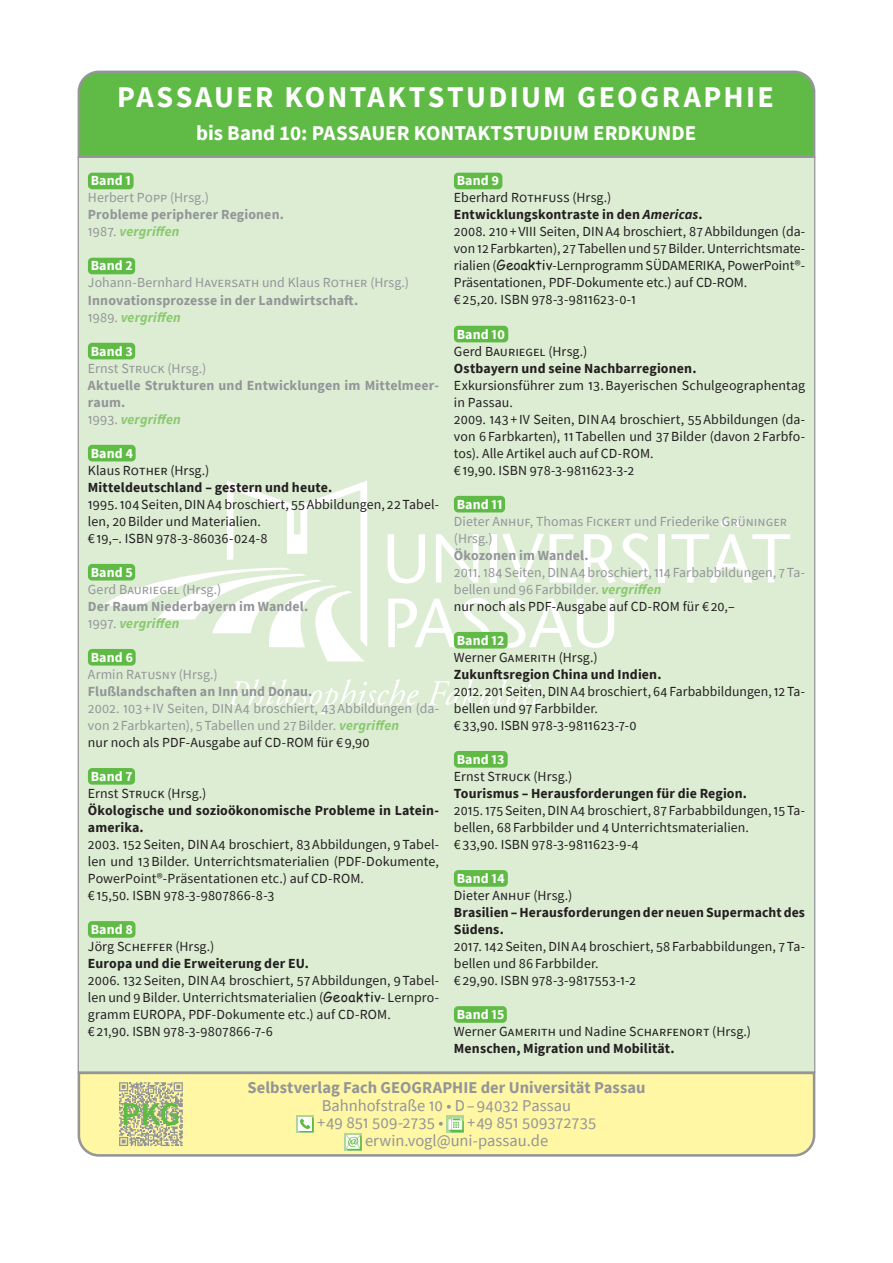
<style>
.page{position:relative;width:893px;height:1263px;background:#fff}
.page>*{position:absolute;margin:0;border:0;box-sizing:border-box;transform-origin:0 0}
.t1{font:700 30px "Source Sans Pro";letter-spacing:.075em;color:#fff}
.t2{font:700 21px "Source Sans Pro";color:#fff}
.t3{font:16.5px/17.7px "Source Sans Pro";color:#939598}
.t4{font:700 16.5px "Source Sans Pro";letter-spacing:.005em;color:#939598}
.t5{font:13.8px/17px "Source Sans Pro";letter-spacing:.005em;color:#231f20}
.t6{font:13.8px/17px "Source Sans Pro";letter-spacing:.005em;color:#939598}
.t7{font:700 13.8px/17px "Source Sans Pro";letter-spacing:.01em;color:#231f20}
.t8{font:700 13.8px/17px "Source Sans Pro";letter-spacing:.01em;color:#939598}
.t9{font:700 13.8px "Source Sans Pro";letter-spacing:.01em;color:#fff}
.s1{font-weight:400}
.s2{font-style:italic;color:#8ac96f}
.s3{font-weight:700;font-style:italic;color:#8ac96f}
.s4{color:#231f20}
.s5{font-family:"Comic Sans MS"}
.s6{font-weight:700}
.s7{font-weight:700;font-style:italic}
</style>
<div class="page">
<div style="left:78px;top:156px;width:737px;height:917px;background:#ddedd4;border:1px solid #939598"></div>
<svg style="left:228px;top:679px;width:191px;height:35px"></svg>
<svg style="left:427px;top:679px;width:116px;height:26px"></svg>
<svg style="left:388px;top:598px;width:101px;height:50px"></svg>
<svg style="left:499px;top:598px;width:115px;height:50px"></svg>
<svg style="left:388px;top:534px;width:37px;height:49px"></svg>
<svg style="left:436px;top:534px;width:42px;height:48px"></svg>
<div style="left:490px;top:534px;width:7px;height:48px;background:#fff"></div>
<svg style="left:502px;top:533px;width:42px;height:49px"></svg>
<svg style="left:550px;top:534px;width:26px;height:48px"></svg>
<svg style="left:584px;top:533px;width:65px;height:50px"></svg>
<div style="left:659px;top:534px;width:6px;height:48px;background:#fff"></div>
<svg style="left:671px;top:520px;width:119px;height:62px"></svg>
<svg style="left:103px;top:481px;width:264px;height:180px"></svg>
<svg style="left:77px;top:1070px;width:739px;height:87px;background:#f6efa4"></svg>
<svg style="left:77px;top:70px;width:739px;height:89px;background:#66b94f"></svg>
<div style="left:88px;top:173px;width:46px;height:16px;background:#60bb46;border-radius:4px"></div>
<div style="left:88px;top:258px;width:47px;height:16px;background:#60bb46;border-radius:4px"></div>
<div style="left:88px;top:343px;width:47px;height:16px;background:#60bb46;border-radius:4px"></div>
<div style="left:88px;top:445px;width:48px;height:16px;background:#60bb46;border-radius:4px"></div>
<div style="left:88px;top:564px;width:47px;height:16px;background:#60bb46;border-radius:4px"></div>
<div style="left:88px;top:649px;width:48px;height:17px;background:#60bb46;border-radius:4px"></div>
<div style="left:88px;top:768px;width:47px;height:17px;background:#60bb46;border-radius:4px"></div>
<div style="left:88px;top:921px;width:47px;height:17px;background:#60bb46;border-radius:4px"></div>
<div style="left:454px;top:173px;width:48px;height:16px;background:#60bb46;border-radius:4px"></div>
<div style="left:454px;top:326px;width:54px;height:16px;background:#60bb46;border-radius:4px"></div>
<div style="left:454px;top:496px;width:51px;height:16px;background:#60bb46;border-radius:4px"></div>
<div style="left:454px;top:632px;width:54px;height:16px;background:#60bb46;border-radius:4px"></div>
<div style="left:454px;top:751px;width:54px;height:17px;background:#60bb46;border-radius:4px"></div>
<div style="left:454px;top:870px;width:54px;height:17px;background:#60bb46;border-radius:4px"></div>
<div style="left:454px;top:1006px;width:53px;height:17px;background:#60bb46;border-radius:4px"></div>
<div style="left:297px;top:1115px;width:17px;height:17px;background:#a9d494"></div>
<svg style="left:298px;top:1117px;width:16px;height:15px"></svg>
<div style="left:447px;top:1115px;width:17px;height:17px;background:#b0d79b"></div>
<svg style="left:448px;top:1118px;width:16px;height:14px"></svg>
<div style="left:345px;top:1133px;width:17px;height:17px;background:#b0d79b"></div>
<svg style="left:346px;top:1135px;width:16px;height:15px"></svg>
<svg style="left:119px;top:1082px;width:64px;height:64px;background:#b7c091"></svg>
<h1 class="t1" style="left:117px;top:76px;width:658px">PASSAUER KONTAKTSTUDIUM GEOGRAPHIE</h1>
<h2 class="t2" style="left:196px;top:119px;width:502px">bis Band 10: PASSAUER KONTAKTSTUDIUM ERDKUNDE</h2>
<p class="t9" style="left:91px;top:171px;width:42px">Band 1</p>
<p class="t6" style="left:88px;top:189px;width:123px">Herbert Popp (Hrsg.)</p>
<p class="t8" style="left:88px;top:206px;width:198px">Probleme peripherer Regionen.<br><span class="s1">1987.</span> <span class="s2">vergriffen</span></p>
<p class="t9" style="left:91px;top:257px;width:44px">Band 2</p>
<p class="t6" style="left:88px;top:274px;width:323px">Johann-Bernhard Haversath und Klaus Rother (Hrsg.)</p>
<p class="t8" style="left:88px;top:291px;width:272px">Innovationsprozesse in der Landwirtschaft.<br><span class="s1">1989.</span> <span class="s2">vergriffen</span></p>
<p class="t9" style="left:91px;top:342px;width:44px">Band 3</p>
<p class="t6" style="left:88px;top:359px;width:120px">Ernst Struck (Hrsg.)</p>
<p class="t8" style="left:88px;top:376px;width:353px">Aktuelle Strukturen und Entwicklungen im Mittelmeer&shy;raum.<br><span class="s1">1993.</span> <span class="s2">vergriffen</span></p>
<p class="t9" style="left:91px;top:444px;width:44px">Band 4</p>
<p class="t5" style="left:88px;top:461px;width:123px">Klaus Rother (Hrsg.)</p>
<p class="t7" style="left:88px;top:478px;width:246px">Mitteldeutschland – gestern und heute.</p>
<p class="t5" style="left:88px;top:495px;width:353px">1995. 104Seiten, DINA4 broschiert, 55Abbildungen, 22Tabel&shy;len, 20Bilder und Materialien.<br>€ 19,–. ISBN 978-3-86036-024-8</p>
<p class="t9" style="left:91px;top:563px;width:44px">Band 5</p>
<p class="t6" style="left:88px;top:580px;width:135px">Gerd Bauriegel (Hrsg.)</p>
<p class="t8" style="left:88px;top:597px;width:222px">Der Raum Niederbayern im Wandel.<br><span class="s1">1997.</span> <span class="s2">vergriffen</span></p>
<p class="t9" style="left:91px;top:648px;width:44px">Band 6</p>
<p class="t6" style="left:88px;top:666px;width:131px">Armin Ratusny (Hrsg.)</p>
<p class="t8" style="left:88px;top:682px;width:226px">Flußlandschaften an Inn und Donau.</p>
<p class="t6" style="left:88px;top:700px;width:353px">2002. 103 + IV Seiten, DINA4 broschiert, 43Abbildungen (da&shy;von 2 Farbkarten), 5Tabellen und 27Bilder. <span class="s3">vergriffen<br></span><span class="s4">nur noch als PDF-Ausgabe auf CD-ROM für €9,90</span></p>
<p class="t9" style="left:91px;top:767px;width:43px">Band 7</p>
<p class="t5" style="left:88px;top:785px;width:120px">Ernst Struck (Hrsg.)</p>
<p class="t7" style="left:88px;top:801px;width:353px">Ökologische und sozioökonomische Probleme in Latein&shy;amerika.</p>
<p class="t5" style="left:88px;top:836px;width:353px">2003. 152Seiten, DINA4 broschiert, 83Abbildungen, 9Tabel&shy;len und 13Bilder. Unterrichtsmaterialien (PDF-Dokumente, PowerPoint®-Präsentationen etc.) auf CD-ROM.<br>€ 15,50. ISBN 978-3-9807866-8-3</p>
<p class="t9" style="left:91px;top:920px;width:44px">Band 8</p>
<p class="t5" style="left:88px;top:938px;width:128px">Jörg Scheffer (Hrsg.)</p>
<p class="t7" style="left:88px;top:954px;width:222px">Europa und die Erweiterung der EU.</p>
<p class="t5" style="left:88px;top:972px;width:353px">2006. 132Seiten, DINA4 broschiert, 57Abbildungen, 9Tabel&shy;len und 9Bilder. Unterrichtsmaterialien (<span class="s5">Geoaktiv</span>- Lernpro&shy;gramm EUROPA, PDF-Dokumente etc.) auf CD-ROM.<br>€ 21,90. ISBN 978-3-9807866-7-6</p>
<p class="t9" style="left:457px;top:171px;width:44px">Band 9</p>
<p class="t5" style="left:454px;top:189px;width:353px">Eberhard Rothfuss (Hrsg.)<br><span class="s6">Entwicklungskontraste in den</span> <span class="s7">Americas</span><span class="s6">.<br></span>2008. 210+VIII Seiten, DINA4 broschiert, 87Abbildungen (da&shy;von 12 Farbkarten), 27Tabellen und 57Bilder. Unterrichtsmate&shy;rialien (<span class="s5">Geoaktiv</span>-Lernprogramm SÜDAMERIKA, PowerPoint®- Präsentationen, PDF-Dokumente etc.) auf CD-ROM.<br>€ 25,20. ISBN 978-3-9811623-0-1</p>
<p class="t9" style="left:457px;top:325px;width:50px">Band 10</p>
<p class="t5" style="left:454px;top:342px;width:135px">Gerd Bauriegel (Hrsg.)</p>
<p class="t7" style="left:454px;top:359px;width:244px">Ostbayern und seine Nachbarregionen.</p>
<p class="t5" style="left:454px;top:376px;width:353px">Exkursionsführer zum 13.Bayerischen Schulgeographentag in Passau.<br>2009. 143 + IV Seiten, DINA4 broschiert, 55Abbildungen (da&shy;von 6Farbkarten), 11Tabellen und 37Bilder (davon 2 Farbfo&shy;tos). Alle Artikel auch auf CD-ROM.<br>€ 19,90. ISBN 978-3-9811623-3-2</p>
<p class="t9" style="left:457px;top:495px;width:48px">Band 11</p>
<p class="t6" style="left:454px;top:512px;width:335px">Dieter Anhuf, Thomas Fickert und Friederike Grüninger (Hrsg.)</p>
<p class="t8" style="left:454px;top:546px;width:136px">Ökozonen im Wandel.</p>
<p class="t6" style="left:454px;top:563px;width:353px">2011. 184Seiten, DINA4 broschiert, 114Farbabbildungen, 7Ta&shy;bellen und 96Farbbilder. <span class="s3">vergriffen<br></span><span class="s4">nur noch als PDF-Ausgabe auf CD-ROM für € 20,–</span></p>
<p class="t9" style="left:457px;top:631px;width:49px">Band 12</p>
<p class="t5" style="left:454px;top:648px;width:145px">Werner Gamerith (Hrsg.)</p>
<p class="t7" style="left:454px;top:665px;width:209px">Zukunftsregion China und Indien.</p>
<p class="t5" style="left:454px;top:682px;width:353px">2012. 201Seiten, DINA4 broschiert, 64Farbabbildungen, 12Ta&shy;bellen und 97 Farbbilder.<br>€ 33,90. ISBN 978-3-9811623-7-0</p>
<p class="t9" style="left:457px;top:750px;width:49px">Band 13</p>
<p class="t5" style="left:454px;top:768px;width:120px">Ernst Struck (Hrsg.)</p>
<p class="t7" style="left:454px;top:784px;width:295px">Tourismus – Herausforderungen für die Region.</p>
<p class="t5" style="left:454px;top:802px;width:353px">2015. 175Seiten, DINA4 broschiert, 87 Farbabbildungen, 15Ta&shy;bellen, 68Farbbilder und 4Unterrichtsmaterialien.<br>€ 33,90. ISBN 978-3-9811623-9-4</p>
<p class="t9" style="left:457px;top:869px;width:50px">Band 14</p>
<p class="t5" style="left:454px;top:887px;width:120px">Dieter Anhuf (Hrsg.)</p>
<p class="t7" style="left:454px;top:903px;width:353px">Brasilien – Herausforderungen der neuen Supermacht des<br>Südens.</p>
<p class="t5" style="left:454px;top:938px;width:353px">2017. 142Seiten, DINA4 broschiert, 58Farbabbildungen, 7Ta&shy;bellen und 86Farbbilder.<br>€ 29,90. ISBN 978-3-9817553-1-2</p>
<p class="t9" style="left:457px;top:1005px;width:49px">Band 15</p>
<p class="t5" style="left:454px;top:1023px;width:62px">Werner GAMERITH</p>
<p class="t5" style="left:559px;top:1023px;width:194px">und Nadine Scharfenort (Hrsg.)</p>
<p class="t7" style="left:454px;top:1040px;width:222px">Menschen, Migration und Mobilität.</p>
<p class="t4" style="left:247px;top:1076px;width:399px">Selbstverlag Fach GEOGRAPHIE der Universität Passau</p>
<p class="t3" style="left:317px;top:1096px;width:256px">Bahnhofstraße 10 • D – 94032 Passau +49 851 509-2735 •</p>
<p class="t3" style="left:365px;top:1114px;width:233px;text-indent:102px">+49 851 509372735 erwin.vogl@uni-passau.de</p>
</div>
